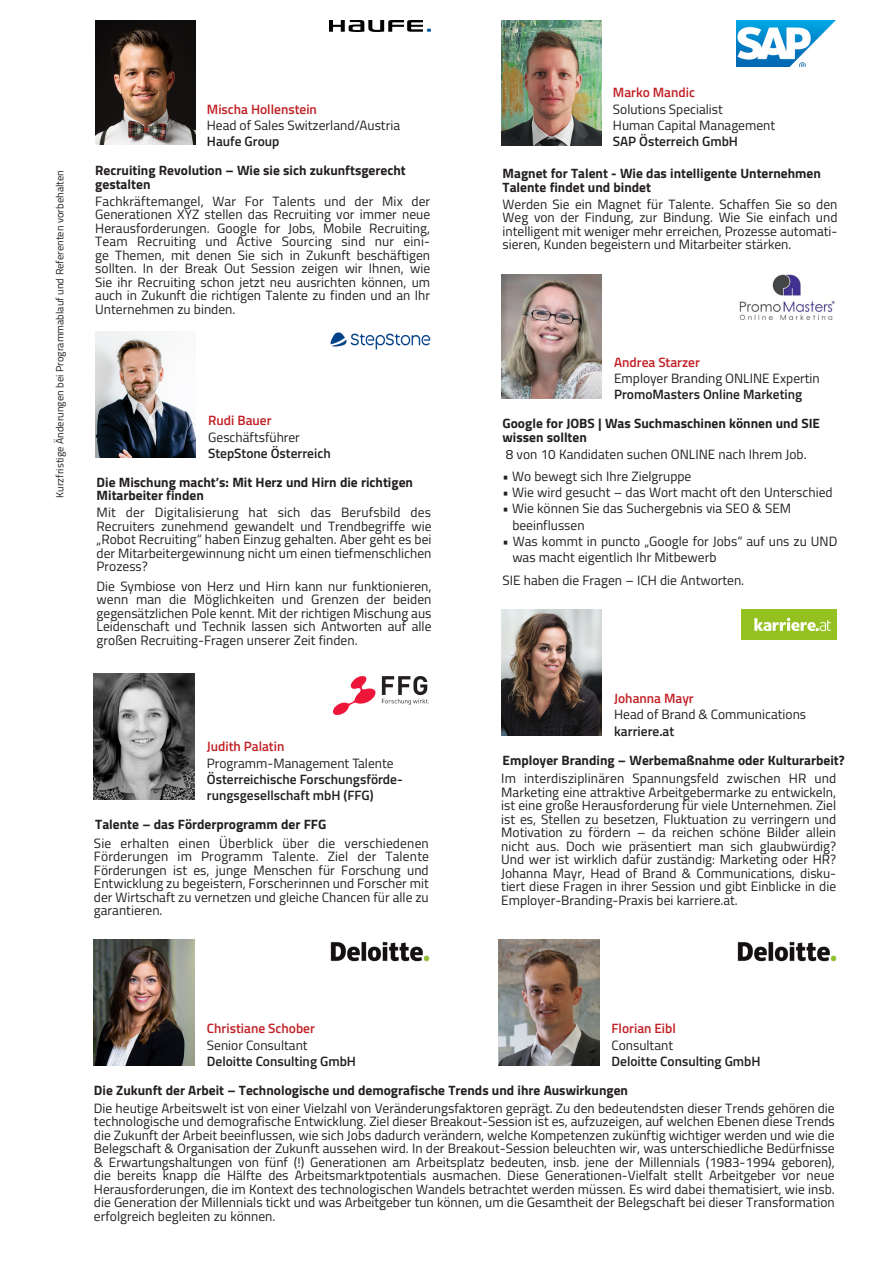
<style>
.page{position:relative;width:893px;height:1263px;background:#fff}
.page>*{position:absolute;margin:0;border:0;box-sizing:border-box;transform-origin:0 0}
.t1{font:13.5px/13.5px "Titillium";color:#231f20;text-align:justify}
.t2{font:700 13.5px/13.5px "Titillium";color:#231f20}
.t3{font:600 13.5px/16.2px "Titillium";color:#231f20}
.t4{font:600 13.5px "Titillium";color:#c12025}
.t5{font:10.5px "Titillium";color:#231f20}
.s1{font-weight:600}
</style>
<div class="page">
<img style="left:95px;top:332px;width:101px;height:125px">
<img style="left:330px;top:333px;width:101px;height:17px">
<img style="left:501px;top:275px;width:101px;height:124px">
<img style="left:739px;top:274px;width:96px;height:45px">
<img style="left:741px;top:609px;width:95px;height:30px">
<img style="left:501px;top:609px;width:101px;height:126px">
<img style="left:334px;top:676px;width:95px;height:38px">
<img style="left:94px;top:674px;width:101px;height:126px">
<img style="left:737px;top:20px;width:99px;height:47px">
<img style="left:501px;top:20px;width:101px;height:126px">
<img style="left:95px;top:20px;width:101px;height:125px">
<img style="left:329px;top:21px;width:101px;height:11px">
<img style="left:498px;top:940px;width:101px;height:125px">
<img style="left:94px;top:940px;width:101px;height:125px">
<img style="left:330px;top:941px;width:100px;height:21px">
<img style="left:737px;top:941px;width:100px;height:21px">
<p class="t5" style="left:52px;top:498px;width:329px;rotate:-90deg">Kurzfristige Änderungen bei Programmablauf und Referenten vorbehalten</p>
<p class="t4" style="left:207px;top:99px;width:112px">Mischa Hollenstein</p>
<p class="t1" style="left:207px;top:118px;width:195px">Head of Sales Switzerland/Austria</p>
<p class="t3" style="left:207px;top:133px;width:74px">Haufe Group</p>
<p class="t2" style="left:95px;top:163px;width:312px">Recruiting Revolution – Wie sie sich zukunftsgerecht gestalten</p>
<p class="t1" style="left:95px;top:194px;width:337px">Fachkräftemangel, War For Talents und der Mix der Generationen XYZ stellen das Recruiting vor immer neue Herausforderungen. Google for Jobs, Mobile Recruiting, Team Recruiting und Active Sourcing sind nur eini&shy;ge Themen, mit denen Sie sich in Zukunft beschäftigen sollten. In der Break Out Session zeigen wir Ihnen, wie Sie ihr Recruiting schon jetzt neu ausrichten können, um auch in Zukunft die richtigen Talente zu finden und an Ihr Unternehmen zu binden.</p>
<p class="t4" style="left:613px;top:82px;width:84px">Marko Mandic</p>
<p class="t1" style="left:613px;top:100px;width:164px;line-height:16.2px;text-align:left">Solutions Specialist<br>Human Capital Management<br><span class="s1">SAP Österreich GmbH</span></p>
<p class="t2" style="left:503px;top:166px;width:320px">Magnet for Talent - Wie das intelligente Unternehmen<br>Talente findet und bindet</p>
<p class="t1" style="left:503px;top:197px;width:336px">Werden Sie ein Magnet für Talente. Schaffen Sie so den Weg von der Findung, zur Bindung. Wie Sie einfach und intelligent mit weniger mehr erreichen, Prozesse automati&shy;sieren, Kunden begeistern und Mitarbeiter stärken.</p>
<p class="t4" style="left:614px;top:352px;width:87px">Andrea Starzer</p>
<p class="t1" style="left:614px;top:371px;width:207px">Employer Branding ONLINE Expertin</p>
<p class="t3" style="left:614px;top:386px;width:190px">PromoMasters Online Marketing</p>
<p class="t4" style="left:208px;top:410px;width:65px">Rudi Bauer</p>
<p class="t1" style="left:208px;top:429px;width:93px">Geschäftsführer</p>
<p class="t3" style="left:208px;top:444px;width:124px">StepStone Österreich</p>
<p class="t1" style="left:506px;top:447px;width:302px">8 von 10 Kandidaten suchen ONLINE nach Ihrem Job.</p>
<p class="t1" style="left:502px;top:469px;width:190px">• Wo bewegt sich Ihre Zielgruppe</p>
<p class="t1" style="left:502px;top:485px;width:332px">• Wie wird gesucht – das Wort macht oft den Unterschied</p>
<p class="t1" style="left:512px;top:500px;width:280px;line-height:16.2px;text-indent:-10px">• Wie können Sie das Suchergebnis via SEO &amp; SEM beeinflussen</p>
<p class="t1" style="left:512px;top:532px;width:327px;line-height:16.2px;text-indent:-10px">• Was kommt in puncto „Google for Jobs“ auf uns zu UND was macht eigentlich Ihr Mitbewerb</p>
<p class="t1" style="left:502px;top:573px;width:243px">SIE haben die Fragen – ICH die Antworten.</p>
<p class="t2" style="left:502px;top:416px;width:319px">Google for JOBS | Was Suchmaschinen können und SIE wissen sollten</p>
<p class="t2" style="left:97px;top:475px;width:318px">Die Mischung macht’s: Mit Herz und Hirn die richtigen<br>Mitarbeiter finden</p>
<p class="t1" style="left:97px;top:505px;width:336px">Mit der Digitalisierung hat sich das Berufsbild des Recruiters zunehmend gewandelt und Trendbegriffe wie „Robot Recruiting“ haben Einzug gehalten. Aber geht es bei der Mitarbeitergewinnung nicht um einen tiefmenschlichen Prozess?</p>
<p class="t1" style="left:97px;top:579px;width:336px">Die Symbiose von Herz und Hirn kann nur funktionieren, wenn man die Möglichkeiten und Grenzen der beiden gegensätzlichen Pole kennt. Mit der richtigen Mischung aus Leidenschaft und Technik lassen sich Antworten auf alle großen Recruiting-Fragen unserer Zeit finden.</p>
<p class="t4" style="left:207px;top:736px;width:79px">Judith Palatin</p>
<p class="t1" style="left:207px;top:755px;width:188px">Programm-Management Talente</p>
<p class="t3" style="left:207px;top:770px;width:197px">Österreichische Forschungsförde&shy;rungsgesellschaft mbH (FFG)</p>
<p class="t1" style="left:94px;top:835px;width:337px">Sie erhalten einen Überblick über die verschiedenen Förderungen im Programm Talente. Ziel der Talente Förderungen ist es, junge Menschen für Forschung und Entwicklung zu begeistern, Forscherinnen und Forscher mit der Wirtschaft zu vernetzen und gleiche Chancen für alle zu garantieren.</p>
<p class="t2" style="left:95px;top:817px;width:233px">Talente – das Förderprogramm der FFG</p>
<p class="t4" style="left:614px;top:688px;width:81px">Johanna Mayr</p>
<p class="t1" style="left:614px;top:707px;width:193px">Head of Brand &amp; Communications</p>
<p class="t3" style="left:614px;top:722px;width:62px">karriere.at</p>
<p class="t2" style="left:503px;top:752px;width:344px">Employer Branding – Werbemaßnahme oder Kulturarbeit?</p>
<p class="t1" style="left:501px;top:771px;width:337px">Im interdisziplinären Spannungsfeld zwischen HR und Marketing eine attraktive Arbeitgebermarke zu entwickeln, ist eine große Herausforderung für viele Unternehmen. Ziel ist es, Stellen zu besetzen, Fluktuation zu verringern und Motivation zu fördern – da reichen schöne Bilder allein nicht aus. Doch wie präsentiert man sich glaubwürdig?<br>Und wer ist wirklich dafür zuständig: Marketing oder HR?<br>Johanna Mayr, Head of Brand &amp; Communications, disku&shy;tiert diese Fragen in ihrer Session und gibt Einblicke in die Employer-Branding-Praxis bei karriere.at.</p>
<p class="t4" style="left:207px;top:1018px;width:110px">Christiane Schober</p>
<p class="t1" style="left:207px;top:1037px;width:102px">Senior Consultant</p>
<p class="t3" style="left:207px;top:1052px;width:151px">Deloitte Consulting GmbH</p>
<p class="t2" style="left:94px;top:1083px;width:536px">Die Zukunft der Arbeit – Technologische und demografische Trends und ihre Auswirkungen</p>
<p class="t1" style="left:94px;top:1100px;width:742px">Die heutige Arbeitswelt ist von einer Vielzahl von Veränderungsfaktoren geprägt. Zu den bedeutendsten dieser Trends gehören die technologische und demografische Entwicklung. Ziel dieser Breakout-Session ist es, aufzuzeigen, auf welchen Ebenen diese Trends die Zukunft der Arbeit beeinflussen, wie sich Jobs dadurch verändern, welche Kompetenzen zukünftig wichtiger werden und wie die Belegschaft &amp; Organisation der Zukunft aussehen wird. In der Breakout-Session beleuchten wir, was unterschiedliche Bedürfnisse &amp; Erwartungshaltungen von fünf (!) Generationen am Arbeitsplatz bedeuten, insb. jene der Millennials (1983-1994 geboren), die bereits knapp die Hälfte des Arbeitsmarktpotentials ausmachen. Diese Generationen-Vielfalt stellt Arbeitgeber vor neue Herausforderungen, die im Kontext des technologischen Wandels betrachtet werden müssen. Es wird dabei thematisiert, wie insb. die Generation der Millennials tickt und was Arbeitgeber tun können, um die Gesamtheit der Belegschaft bei dieser Transformation erfolgreich begleiten zu können.</p>
<p class="t4" style="left:611px;top:1018px;width:66px">Florian Eibl</p>
<p class="t1" style="left:611px;top:1037px;width:63px">Consultant</p>
<p class="t3" style="left:611px;top:1052px;width:151px">Deloitte Consulting GmbH</p>
</div>
